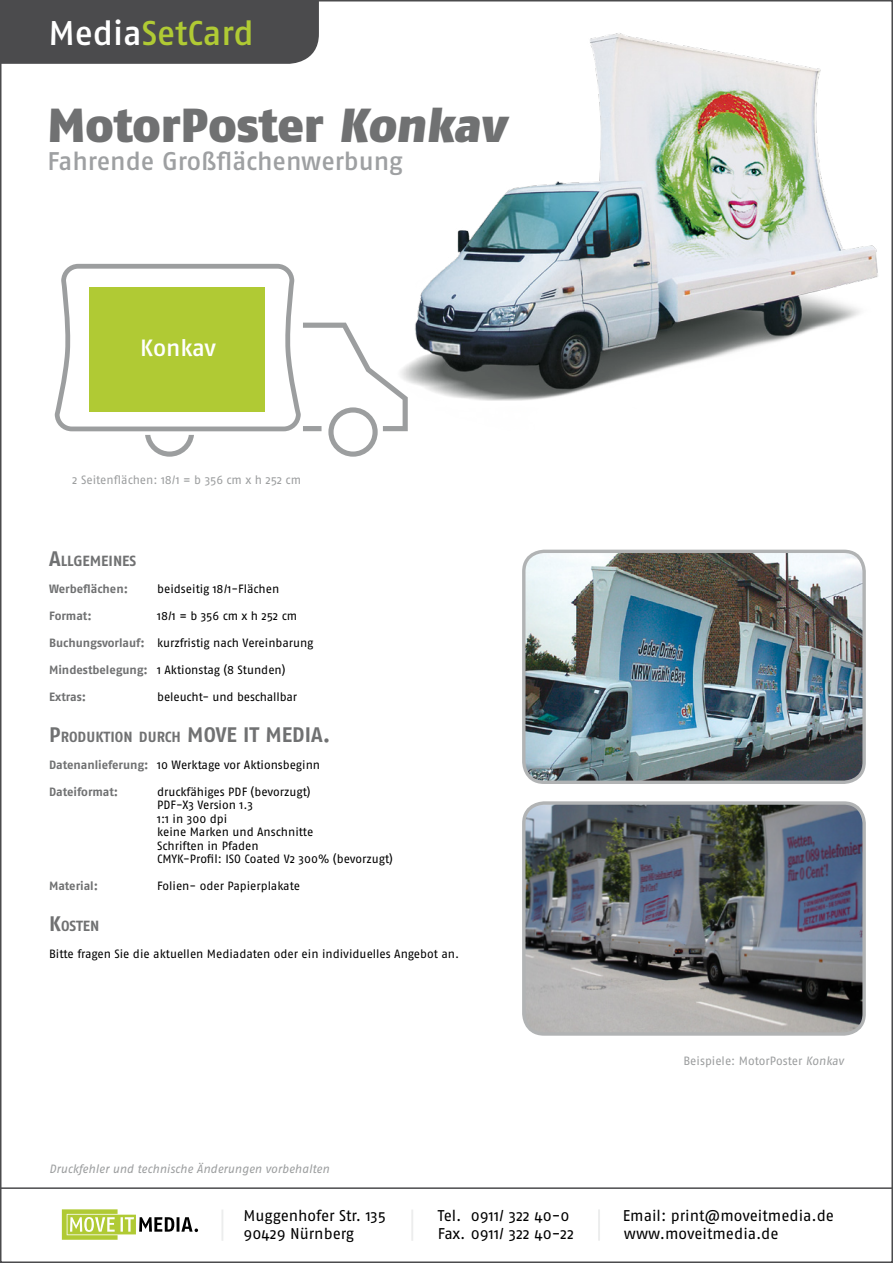
<style>
.page{position:relative;width:893px;height:1263px;background:#fff}
.page>*{position:absolute;margin:0;border:0;box-sizing:border-box;transform-origin:0 0}
.t1{font:900 47.7px "Fago No";color:#707172}
.t2{font:34.2px "Fago No Med";letter-spacing:-.005em;color:#b0ca34}
.t3{font:25.5px "Fago No Med";letter-spacing:-.005em;color:#9ea0a2}
.t4{font:23.55px "Fago No Med";letter-spacing:-.015em;color:#fff}
.t5{font:700 21px "Fago No";color:#707172}
.t6{font:15.6px/17.1px "Fago No";letter-spacing:-.005em;color:#000}
.t7{font:700 14.7px "Fago No";color:#707172}
.t8{font:12px/13.5px "Fago No";letter-spacing:-.005em;color:#000}
.t9{font:12px "Fago No";letter-spacing:-.005em;color:#9c9e9f}
.t10{font:700 12px "Fago No";letter-spacing:-.005em;color:#707172}
.t11{font:italic 12px "Fago No";letter-spacing:-.005em;color:#9c9e9f}
.s1{color:#fff}
.s2{font-size:21px}
.s3{font-weight:700;color:#707172}
</style>
<div class="page">
<img style="left:408px;top:33px;width:470px;height:368px">
<img style="left:526px;top:805px;width:336px;height:227px">
<div style="left:522px;top:801px;width:344px;height:235px;border:3px solid #b1b3b4;border-radius:20px"></div>
<img style="left:524px;top:551px;width:340px;height:231px">
<div style="left:522px;top:550px;width:344px;height:234px;border:3px solid #b1b3b4;border-radius:20px"></div>
<svg style="left:55px;top:264px;width:353px;height:193px"></svg>
<div style="left:89px;top:287px;width:175px;height:125px;background:#b0ca34"></div>
<div style="left:0;top:0;width:319px;height:64px;background:#4b4b4d"></div>
<hr style="left:0;top:1187px;width:893px;height:2px;background:#4b4b4d">
<svg style="left:62px;top:1209px;width:136px;height:31px"></svg>
<hr style="left:598px;top:1209px;width:2px;height:32px;background:#eceded">
<hr style="left:411px;top:1209px;width:2px;height:32px;background:#eceded">
<hr style="left:221px;top:1209px;width:2px;height:32px;background:#eceded">
<h2 class="t2" style="left:49px;top:13px;width:207px"><span class="s1">Media</span>SetCard</h2>
<h1 class="t1" style="left:48px;top:96px;width:467px">MotorPoster Konkav</h1>
<h3 class="t3" style="left:48px;top:147px;width:357px">Fahrende Großflächenwerbung</h3>
<h3 class="t4" style="left:140px;top:334px;width:77px">Konkav</h3>
<p class="t9" style="left:72px;top:473px;width:230px">2 Seitenflächen: 18/1 = b 356 cm x h 252 cm</p>
<p class="t7" style="left:49px;top:552px;width:89px"><span class="s2">A</span>LLGEMEINES</p>
<p class="t10" style="left:49px;top:582px;width:80px">Werbeflächen:</p>
<p class="t8" style="left:157px;top:582px;width:124px">beidseitig 18/1-Flächen</p>
<p class="t10" style="left:49px;top:609px;width:44px">Format:</p>
<p class="t8" style="left:157px;top:609px;width:142px">18/1 = b 356 cm x h 252 cm</p>
<p class="t8" style="left:49px;top:636px;width:266px"><span class="s3">Buchungsvorlauf:</span> kurzfristig nach Vereinbarung</p>
<p class="t8" style="left:49px;top:663px;width:238px"><span class="s3">Mindestbelegung:</span> 1 Aktionstag (8 Stunden)</p>
<p class="t10" style="left:49px;top:690px;width:38px">Extras:</p>
<p class="t8" style="left:157px;top:690px;width:142px">beleucht- und beschallbar</p>
<p class="t7" style="left:49px;top:728px;width:228px"><span class="s2">P</span>RODUKTION DURCH <span class="s2">MOVE IT MEDI</span></p>
<h3 class="t5" style="left:311px;top:722px;width:21px">A.</h3>
<p class="t8" style="left:49px;top:758px;width:273px"><span class="s3">Datenanlieferung:</span> 10 Werktage vor Aktionsbeginn</p>
<p class="t10" style="left:49px;top:784px;width:71px">Dateiformat:</p>
<p class="t8" style="left:157px;top:785px;width:237px">druckfähiges PDF (bevorzugt)<br>PDF-X3 Version 1.3<br>1:1 in 300 dpi<br>keine Marken und Anschnitte<br>Schriften in Pfaden<br>CMYK-Profil: ISO Coated V2 300% (bevorzugt)</p>
<p class="t10" style="left:49px;top:879px;width:50px">Material:</p>
<p class="t8" style="left:157px;top:879px;width:144px">Folien- oder Papierplakate</p>
<p class="t7" style="left:49px;top:917px;width:52px"><span class="s2">K</span>OSTEN</p>
<p class="t8" style="left:49px;top:947px;width:412px">Bitte fragen Sie die aktuellen Mediadaten oder ein individuelles Angebot an.</p>
<p class="t11" style="left:49px;top:1162px;width:282px">Druckfehler und technische Änderungen vorbehalten</p>
<p class="t9" style="left:683px;top:1054px;width:164px">Beispiele: MotorPoster Konkav</p>
<h3 class="t6" style="left:244px;top:1207px;width:144px">Muggenhofer Str. 135</h3>
<h3 class="t6" style="left:623px;top:1207px;width:213px">Email: print@moveitmedia.de</h3>
<h3 class="t6" style="left:244px;top:1224px;width:112px">90429 Nürnberg</h3>
<h3 class="t6" style="left:438px;top:1207px;width:138px">Tel. 0911/ 322 40-0<br>Fax. 0911/ 322 40-22</h3>
<h3 class="t6" style="left:624px;top:1224px;width:156px">www.moveitmedia.de</h3>
</div>
